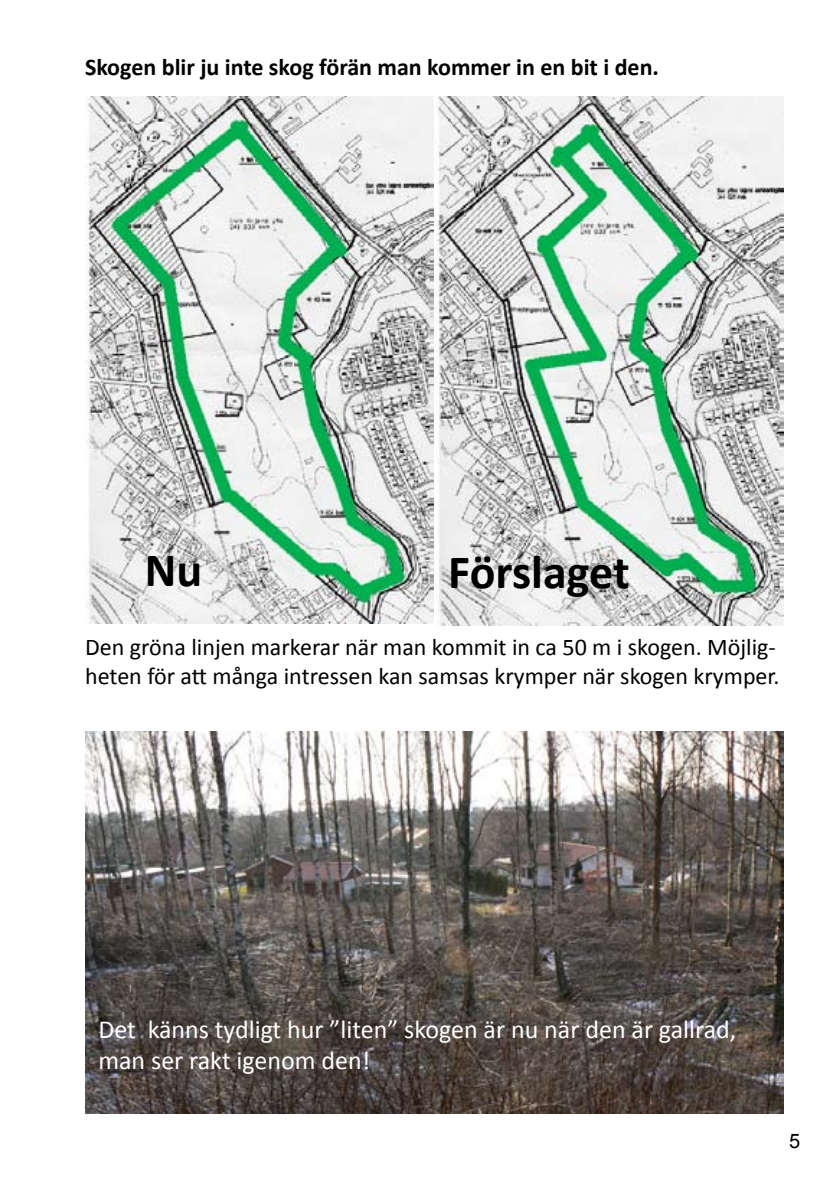
<style>
.page{position:relative;width:840px;height:1191px;background:#fff}
.page>*{position:absolute;margin:0;border:0;box-sizing:border-box;transform-origin:0 0}
.t1{font:700 48px "Calibri";color:#000}
.t2{font:26px/31.2px "Calibri";color:#fff}
.t3{font:24px/28.8px "Calibri";color:#000}
.t4{font:700 24px "Calibri";color:#000}
</style>
<div class="page">
<img style="left:435px;top:96px;width:347px;height:530px">
<img style="left:85px;top:96px;width:348px;height:528px">
<img style="left:85px;top:731px;width:697px;height:382px">
<p class="t4" style="left:85px;top:52px;width:575px">Skogen blir ju inte skog förän man kommer in en bit i den.</p>
<h1 class="t1" style="left:145px;top:540px;width:59px">Nu</h1>
<h1 class="t1" style="left:448px;top:542px;width:183px">Förslaget</h1>
<p class="t3" style="left:85px;top:631px;width:695px">Den gröna linjen markerar när man kommit in ca 50 m i skogen. Möjlig&shy;heten för att många intressen kan samsas krymper när skogen krymper.</p>
<p class="t2" style="left:98px;top:1012px;width:639px">Det känns tydligt hur ”liten” skogen är nu när den är gallrad, man ser rakt igenom den!</p>
</div>
